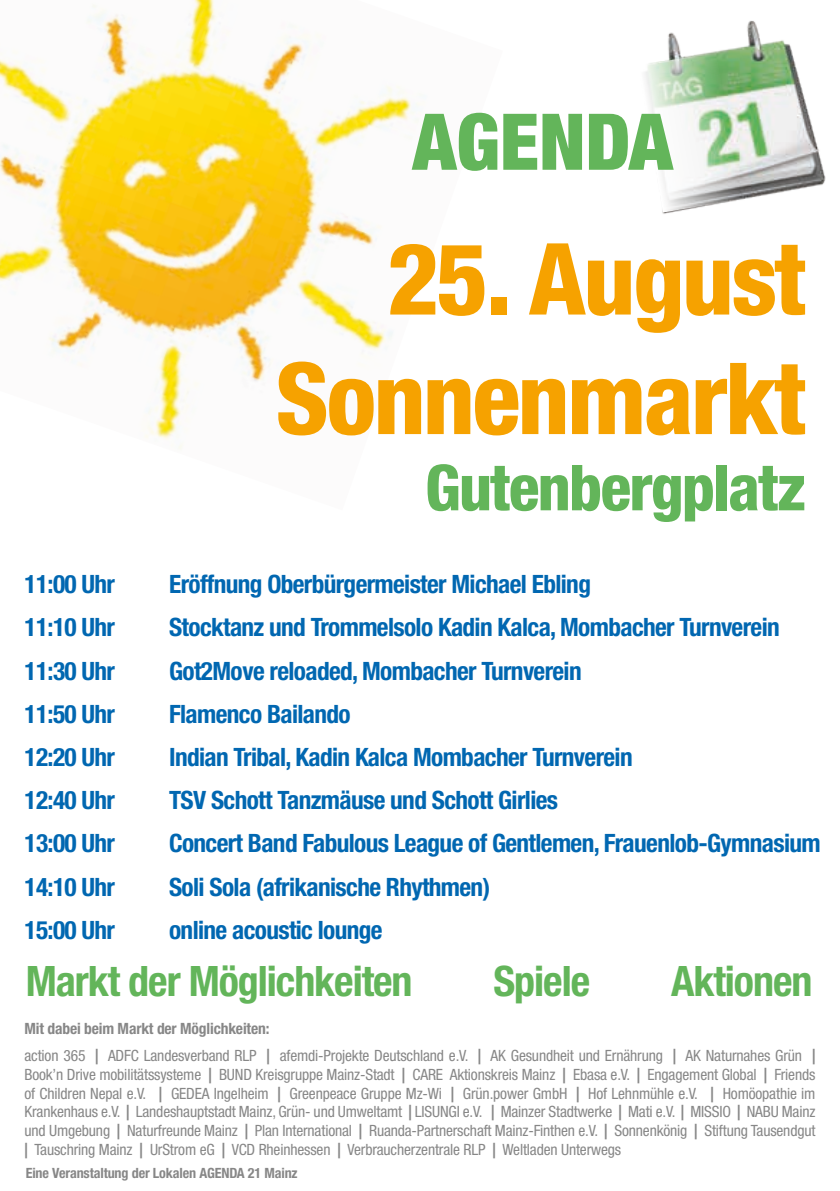
<style>
.page{position:relative;width:840px;height:1191px;background:#fff}
.page>*{position:absolute;margin:0;border:0;box-sizing:border-box;transform-origin:0 0}
.t1{font:800 condensed 99.6px/119.4px "Helvetica Neue LT Std";letter-spacing:-.025em;color:#f6a200;text-align:right}
.t2{font:800 condensed 63.4px "Helvetica Neue LT Std";letter-spacing:-.025em;color:#63b55a}
.t3{font:700 condensed 42px "Helvetica Neue LT Std";letter-spacing:-.025em;color:#63b55a}
.t4{font:700 condensed 25.4px "Helvetica Neue LT Std";letter-spacing:-.025em;color:#0167b1}
.t5{font:condensed 15.6px/18.6px "Helvetica Neue LT Std";letter-spacing:-.01em;color:#878787}
.t6{font:700 condensed 14.2px "Helvetica Neue LT Std";letter-spacing:-.01em;color:#878787}
.s1{font-weight:700}
.s2{font-weight:700;font-stretch:normal}
</style>
<div class="page">
<img style="left:0;top:0;width:411px;height:449px">
<img style="left:662px;top:20px;width:164px;height:194px">
<svg style="left:411px;top:52px;width:330px;height:160px"></svg>
<h1 class="t1" style="left:275px;top:218px;width:532px">25. August<br>Sonnenmarkt</h1>
<h2 class="t2" style="left:425px;top:448px;width:382px">Gutenbergplatz</h2>
<h3 class="t4" style="left:24px;top:569px;width:92px">11:00 Uhr</h3>
<h3 class="t4" style="left:169px;top:569px;width:423px">Eröffnung Oberbürgermeister Michael Ebling</h3>
<h3 class="t4" style="left:24px;top:612px;width:92px">11:10 Uhr</h3>
<h3 class="t4" style="left:169px;top:612px;width:611px">Stocktanz und Trommelsolo Kadin Kalca, Mombacher Turnverein</h3>
<h3 class="t4" style="left:24px;top:655px;width:92px">11:30 Uhr</h3>
<h3 class="t4" style="left:169px;top:655px;width:414px">Got2Move reloaded, Mombacher Turnverein</h3>
<h3 class="t4" style="left:24px;top:698px;width:92px">11:50 Uhr</h3>
<h3 class="t4" style="left:169px;top:698px;width:183px">Flamenco Bailando</h3>
<h3 class="t4" style="left:24px;top:741px;width:92px">12:20 Uhr</h3>
<h3 class="t4" style="left:169px;top:741px;width:465px">Indian Tribal, Kadin Kalca Mombacher Turnverein</h3>
<h3 class="t4" style="left:24px;top:784px;width:92px">12:40 Uhr</h3>
<h3 class="t4" style="left:169px;top:784px;width:390px">TSV Schott Tanzmäuse und Schott Girlies</h3>
<h3 class="t4" style="left:24px;top:828px;width:92px">13:00 Uhr</h3>
<h3 class="t4" style="left:169px;top:828px;width:652px">Concert Band Fabulous League of Gentlemen, Frauenlob-Gymnasium</h3>
<h3 class="t4" style="left:24px;top:871px;width:92px">14:10 Uhr</h3>
<h3 class="t4" style="left:169px;top:871px;width:322px">Soli Sola (afrikanische Rhythmen)</h3>
<h3 class="t4" style="left:24px;top:914px;width:92px">15:00 Uhr</h3>
<h3 class="t4" style="left:169px;top:914px;width:215px">online acoustic lounge</h3>
<h3 class="t3" style="left:26px;top:955px;width:388px">Markt der Möglichkeiten</h3>
<h3 class="t3" style="left:493px;top:955px;width:98px">Spiele</h3>
<h3 class="t3" style="left:670px;top:955px;width:143px">Aktionen</h3>
<p class="t5" style="left:24px;top:1015px;width:792px;line-height:27.2px"><span class="s1">Mit dabei beim Markt der Möglichkeiten:<br></span>action 365 <span class="s2">|</span> ADFC Landesverband RLP <span class="s2">|</span> afemdi-Projekte Deutschland e.V. <span class="s2">|</span> AK Gesundheit und Ernährung <span class="s2">|</span> AK Naturnahes Grün <span class="s2">|</span></p>
<p class="t5" style="left:24px;top:1065px;width:792px;text-align:justify">Book’n Drive mobilitätssysteme <span class="s2">|</span> BUND Kreisgruppe Mainz-Stadt <span class="s2">|</span> CARE Aktionskreis Mainz <span class="s2">|</span> Ebasa e.V. <span class="s2">|</span> Engagement Global <span class="s2">|</span> Friends of Children Nepal e.V. <span class="s2">|</span> GEDEA Ingelheim <span class="s2">|</span> Greenpeace Gruppe Mz-Wi <span class="s2">|</span> Grün.power GmbH <span class="s2">|</span> Hof Lehnmühle e.V. <span class="s2">|</span> Homöopathie im Krankenhaus e.V. <span class="s2">|</span> Landeshauptstadt Mainz, Grün- und Umweltamt <span class="s2">|</span> LISUNGI e.V. <span class="s2">|</span> Mainzer Stadtwerke <span class="s2">|</span> Mati e.V. <span class="s2">|</span> MISSIO <span class="s2">|</span> NABU Mainz und Umgebung <span class="s2">|</span> Naturfreunde Mainz <span class="s2">|</span> Plan International <span class="s2">|</span> Ruanda-Partnerschaft Mainz-Finthen e.V. <span class="s2">|</span> Sonnenkönig <span class="s2">|</span> Stiftung Tausendgut <span class="s2">|</span> Tauschring Mainz <span class="s2">|</span> UrStrom eG <span class="s2">|</span> VCD Rheinhessen <span class="s2">|</span> Verbraucherzentrale RLP <span class="s2">|</span> Weltladen Unterwegs</p>
<p class="t6" style="left:26px;top:1164px;width:273px">Eine Veranstaltung der Lokalen AGENDA 21 Mainz</p>
</div>
